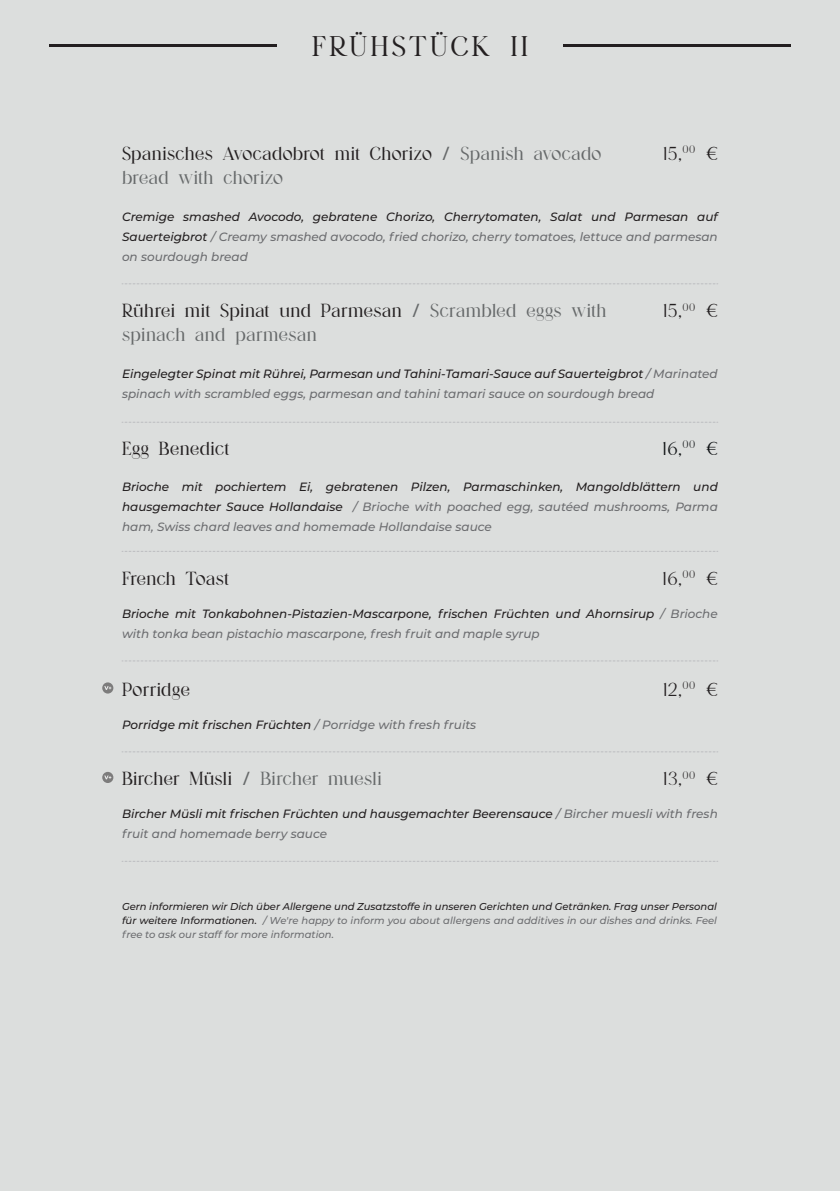
<style>
.page{position:relative;width:840px;height:1191px;background:#fff}
.page>*{position:absolute;margin:0;border:0;box-sizing:border-box;transform-origin:0 0}
.t1{font:30px "Dermagent";letter-spacing:.12em;color:#231f20}
.t2{font:20px "Dermagent";letter-spacing:.03em;color:#231f20;scale:.95 1}
.t3{font:20px "Dermagent";letter-spacing:.02em;color:#66696a;scale:.95 1}
.t4{font:20px "Dermagent";letter-spacing:.03em;color:#231f20}
.t5{font:20px "Dermagent";color:#101315}
.t6{font:italic 500 12px/20px "Montserrat";color:#231f20;text-align:justify}
.t7{font:italic 500 12px/20px "Montserrat";color:#6c6d70}
.t8{font:italic 500 10px/14px "Montserrat";color:#231f20;text-align:justify}
.s1{color:#66696a}
.s2{color:#6c6d70}
.s3{color:#231f20}
</style>
<div class="page">
<div style="left:0;top:0;width:839px;height:1191px;background:#dcdedd"></div>
<svg style="left:122px;top:283px;width:595px;height:1px"></svg>
<svg style="left:122px;top:751px;width:593px;height:1px"></svg>
<svg style="left:122px;top:861px;width:595px;height:1px"></svg>
<svg style="left:122px;top:660px;width:593px;height:1px"></svg>
<svg style="left:122px;top:551px;width:595px;height:1px"></svg>
<svg style="left:102px;top:682px;width:11px;height:11px"></svg>
<svg style="left:104px;top:686px;width:7px;height:4px"></svg>
<svg style="left:102px;top:772px;width:11px;height:11px"></svg>
<svg style="left:104px;top:775px;width:7px;height:4px"></svg>
<hr style="left:49px;top:45px;width:227px;height:2px;background:#231f20">
<hr style="left:563px;top:45px;width:227px;height:2px;background:#231f20">
<svg style="left:122px;top:422px;width:595px;height:1px"></svg>
<h1 class="t1" style="left:312px;top:30px;width:217px">FRÜHSTÜCK II</h1>
<h2 class="t4" style="left:662px;top:143px;width:34px">15,<sup>00</sup></h2>
<h2 class="t2" style="left:122px;top:143px;width:506px">Spanisches Avocadobrot mit Chorizo <span class="s1">/ Spanish avocado</span></h2>
<h2 class="t4" style="left:705px;top:143px;width:13px">€</h2>
<h2 class="t3" style="left:122px;top:167px;width:171px">bread with chorizo</h2>
<p class="t6" style="left:122px;top:206px;width:597px">Cremige smashed Avocodo, gebratene Chorizo, Cherrytomaten, Salat und Parmesan auf Sauerteigbrot <span class="s2">/ Creamy smashed avocodo, fried chorizo, cherry tomatoes, lettuce and parmesan on sourdough bread</span></p>
<h2 class="t4" style="left:662px;top:300px;width:34px">15,<sup>00</sup></h2>
<h2 class="t2" style="left:122px;top:300px;width:511px">Rührei mit Spinat und Parmesan <span class="s1">/ Scrambled eggs with</span></h2>
<h2 class="t4" style="left:705px;top:300px;width:13px">€</h2>
<h2 class="t3" style="left:122px;top:324px;width:206px">spinach and parmesan</h2>
<p class="t7" style="left:122px;top:363px;width:597px"><span class="s3">Eingelegter Spinat mit Rührei, Parmesan und Tahini-Tamari-Sauce auf Sauerteigbrot</span> / Marinated spinach with scrambled eggs, parmesan and tahini tamari sauce on sourdough bread</p>
<h2 class="t5" style="left:662px;top:438px;width:34px">16,<sup>00</sup></h2>
<h2 class="t2" style="left:122px;top:438px;width:114px">Egg Benedict</h2>
<h2 class="t5" style="left:705px;top:438px;width:13px">€</h2>
<p class="t6" style="left:122px;top:476px;width:597px">Brioche mit pochiertem Ei, gebratenen Pilzen, Parmaschinken, Mangoldblättern und hausgemachter Sauce Hollandaise <span class="s2">/ Brioche with poached egg, sautéed mushrooms, Parma ham, Swiss chard leaves and homemade Hollandaise sauce</span></p>
<h2 class="t4" style="left:662px;top:568px;width:34px">16,<sup>00</sup></h2>
<h2 class="t2" style="left:122px;top:568px;width:114px">French Toast</h2>
<h2 class="t4" style="left:705px;top:568px;width:13px">€</h2>
<p class="t6" style="left:122px;top:603px;width:597px">Brioche mit Tonkabohnen-Pistazien-Mascarpone, frischen Früchten und Ahornsirup <span class="s2">/ Brioche with tonka bean pistachio mascarpone, fresh fruit and maple syrup</span></p>
<h2 class="t4" style="left:662px;top:679px;width:34px">12,<sup>00</sup></h2>
<h2 class="t2" style="left:122px;top:679px;width:73px">Porridge</h2>
<h2 class="t4" style="left:705px;top:679px;width:13px">€</h2>
<p class="t6" style="left:122px;top:714px;width:355px">Porridge mit frischen Früchten <span class="s2">/ Porridge with fresh fruits</span></p>
<h2 class="t4" style="left:663px;top:768px;width:34px">13,<sup>00</sup></h2>
<h2 class="t3" style="left:122px;top:768px;width:275px"><span class="s3">Bircher Müsli</span> / Bircher muesli</h2>
<h2 class="t4" style="left:705px;top:768px;width:13px">€</h2>
<p class="t6" style="left:122px;top:803px;width:597px">Bircher Müsli mit frischen Früchten und hausgemachter Beerensauce <span class="s2">/ Bircher muesli with fresh fruit and homemade berry sauce</span></p>
<p class="t8" style="left:122px;top:899px;width:596px">Gern informieren wir Dich über Allergene und Zusatzstoffe in unseren Gerichten und Getränken. Frag unser Personal für weitere Informationen. <span class="s2">/ We're happy to inform you about allergens and additives in our dishes and drinks. Feel free to ask our staff for more information.</span></p>
</div>
